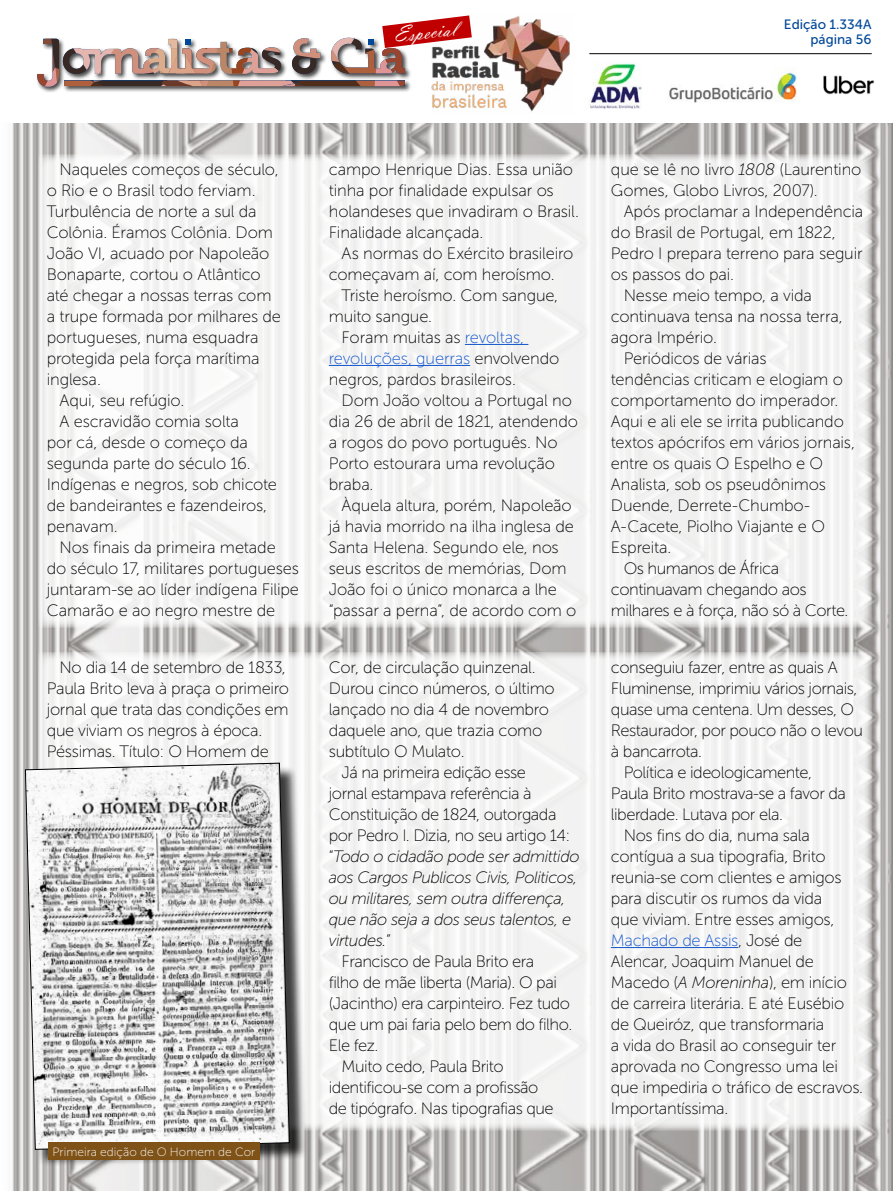
<style>
.page{position:relative;width:893px;height:1191px;background:#fff}
.page>*{position:absolute;margin:0;border:0;box-sizing:border-box;transform-origin:0 0}
.t1{font:22.5px "Vladimir Script";color:#fff}
.t2{font:16.5px/21px "Museo Sans 100";letter-spacing:-.02em;color:#000}
.t3{font:italic 16.5px "Museo Sans 100";letter-spacing:-.03em;color:#000}
.t4{font:16.5px "Museo Sans 100";letter-spacing:-.02em;color:#15c}
.t5{font:13.5px "Museo Sans 500";color:#00489a}
.t6{font:12px "Museo Sans 100";letter-spacing:.005em;color:#fff}
.s1{color:#15c}
.s2{color:#000}
.s3{font-style:normal}
.s4{font-style:italic}
</style>
<div class="page">
<img style="left:12px;top:123px;width:881px;height:1068px">
<div style="left:36px;top:36px;width:376px;height:57px;background:#000;opacity:.75"></div>
<img style="left:823px;top:75px;width:52px;height:20px">
<img style="left:589px;top:62px;width:53px;height:47px">
<img style="left:669px;top:69px;width:128px;height:34px">
<img style="left:432px;top:16px;width:138px;height:96px">
<svg style="left:37px;top:15px;width:435px;height:72px"></svg>
<hr style="left:589px;top:53px;width:283px;height:1px;background:#000">
<div style="left:38px;top:154px;width:834px;height:473px;background:#f3f3f3"></div>
<hr style="left:465px;top:344px;width:63px;height:1px;background:#15c">
<hr style="left:329px;top:365px;width:141px;height:1px;background:#15c">
<div style="left:38px;top:652px;width:834px;height:478px;background:#f3f3f2"></div>
<hr style="left:611px;top:947px;width:127px;height:1px;background:#15c">
<div style="left:28px;top:765px;width:279px;height:402px;background:#000;opacity:.75"></div>
<svg style="left:25px;top:762px;width:265px;height:388px"></svg>
<div style="left:48px;top:1142px;width:212px;height:18px;background:#7f5217"></div>
<h1 class="t1" style="left:392px;top:22px;width:64px;rotate:-7deg">Especial</h1>
<p class="t5" style="left:784px;top:17px;width:89px">Edição 1.334A</p>
<p class="t5" style="left:810px;top:32px;width:63px">página 56</p>
<p class="t2" style="left:60px;top:159px;width:221px">Naqueles começos de século,</p>
<p class="t2" style="left:47px;top:180px;width:210px">o Rio e o Brasil todo ferviam.</p>
<p class="t2" style="left:47px;top:201px;width:211px">Turbulência de norte a sul da</p>
<p class="t2" style="left:47px;top:222px;width:228px">Colônia. Éramos Colônia. Dom</p>
<p class="t2" style="left:47px;top:243px;width:224px">João VI, acuado por Napoleão</p>
<p class="t2" style="left:47px;top:264px;width:215px">Bonaparte, cortou o Atlântico</p>
<p class="t2" style="left:47px;top:285px;width:226px">até chegar a nossas terras com</p>
<p class="t2" style="left:47px;top:306px;width:236px">a trupe formada por milhares de</p>
<p class="t2" style="left:47px;top:327px;width:213px">portugueses, numa esquadra</p>
<p class="t2" style="left:47px;top:348px;width:214px">protegida pela força marítima</p>
<p class="t2" style="left:47px;top:369px;width:56px">inglesa.</p>
<p class="t2" style="left:60px;top:390px;width:126px">Aqui, seu refúgio.</p>
<p class="t2" style="left:60px;top:411px;width:181px">A escravidão comia solta</p>
<p class="t2" style="left:47px;top:432px;width:203px">por cá, desde o começo da</p>
<p class="t2" style="left:47px;top:453px;width:206px">segunda parte do século 16.</p>
<p class="t2" style="left:47px;top:474px;width:232px">Indígenas e negros, sob chicote</p>
<p class="t2" style="left:47px;top:495px;width:222px">de bandeirantes e fazendeiros,</p>
<p class="t2" style="left:47px;top:516px;width:72px">penavam.</p>
<p class="t2" style="left:60px;top:537px;width:218px">Nos finais da primeira metade</p>
<p class="t2" style="left:47px;top:558px;width:254px">do século 17, militares portugueses</p>
<p class="t2" style="left:47px;top:579px;width:254px">juntaram-se ao líder indígena Filipe</p>
<p class="t2" style="left:47px;top:600px;width:230px">Camarão e ao negro mestre de</p>
<p class="t2" style="left:329px;top:159px;width:252px">campo Henrique Dias. Essa união tinha por finalidade expulsar os holandeses que invadiram o Brasil.<br>Finalidade alcançada.</p>
<p class="t2" style="left:329px;top:243px;width:246px;text-indent:13px">As normas do Exército brasileiro começavam aí, com heroísmo.</p>
<p class="t2" style="left:342px;top:285px;width:218px">Triste heroísmo. Com sangue,</p>
<p class="t2" style="left:329px;top:306px;width:105px">muito sangue.</p>
<p class="t2" style="left:342px;top:327px;width:184px">Foram muitas as <span class="s1">revoltas,</span></p>
<p class="t4" style="left:329px;top:349px;width:232px">revoluções, guerras <span class="s2">envolvendo</span></p>
<p class="t2" style="left:329px;top:369px;width:189px">negros, pardos brasileiros.</p>
<p class="t2" style="left:342px;top:390px;width:232px">Dom João voltou a Portugal no</p>
<p class="t2" style="left:329px;top:411px;width:251px">dia 26 de abril de 1821, atendendo</p>
<p class="t2" style="left:329px;top:432px;width:230px">a rogos do povo português. No</p>
<p class="t2" style="left:329px;top:453px;width:228px">Porto estourara uma revolução</p>
<p class="t2" style="left:329px;top:474px;width:46px">braba.</p>
<p class="t2" style="left:342px;top:495px;width:232px">Àquela altura, porém, Napoleão</p>
<p class="t2" style="left:329px;top:516px;width:247px">já havia morrido na ilha inglesa de</p>
<p class="t2" style="left:329px;top:537px;width:231px">Santa Helena. Segundo ele, nos</p>
<p class="t2" style="left:329px;top:558px;width:239px">seus escritos de memórias, Dom</p>
<p class="t2" style="left:329px;top:579px;width:230px">João foi o único monarca a lhe</p>
<p class="t2" style="left:329px;top:600px;width:249px">“passar a perna”, de acordo com o</p>
<p class="t2" style="left:47px;top:657px;width:244px;text-indent:13px">No dia 14 de setembro de 1833,<br>Paula Brito leva à praça o primeiro jornal que trata das condições em que viviam os negros à época.<br>Péssimas. Título: O Homem de</p>
<p class="t2" style="left:329px;top:657px;width:208px">Cor, de circulação quinzenal.</p>
<p class="t2" style="left:329px;top:678px;width:227px">Durou cinco números, o último</p>
<p class="t2" style="left:329px;top:699px;width:222px">lançado no dia 4 de novembro</p>
<p class="t2" style="left:329px;top:720px;width:215px">daquele ano, que trazia como</p>
<p class="t2" style="left:329px;top:741px;width:137px">subtítulo O Mulato.</p>
<p class="t2" style="left:342px;top:762px;width:186px">Já na primeira edição esse</p>
<p class="t2" style="left:329px;top:783px;width:204px">jornal estampava referência à</p>
<p class="t2" style="left:329px;top:804px;width:229px">Constituição de 1824, outorgada</p>
<p class="t2" style="left:329px;top:825px;width:243px">por Pedro I. Dizia, no seu artigo 14:</p>
<p class="t3" style="left:329px;top:847px;width:252px"><span class="s3">“</span>Todo o cidadão pode ser admittido</p>
<p class="t3" style="left:329px;top:868px;width:250px">aos Cargos Publicos Civis, Politicos,</p>
<p class="t3" style="left:329px;top:889px;width:238px">ou militares, sem outra differença,</p>
<p class="t3" style="left:329px;top:910px;width:244px">que não seja a dos seus talentos, e</p>
<p class="t3" style="left:329px;top:931px;width:64px">virtudes.<span class="s3">”</span></p>
<p class="t2" style="left:342px;top:951px;width:194px">Francisco de Paula Brito era</p>
<p class="t2" style="left:329px;top:972px;width:230px">filho de mãe liberta (Maria). O pai</p>
<p class="t2" style="left:329px;top:993px;width:243px">(Jacintho) era carpinteiro. Fez tudo</p>
<p class="t2" style="left:329px;top:1014px;width:245px">que um pai faria pelo bem do filho.</p>
<p class="t2" style="left:329px;top:1035px;width:51px">Ele fez.</p>
<p class="t2" style="left:342px;top:1056px;width:164px">Muito cedo, Paula Brito</p>
<p class="t2" style="left:329px;top:1077px;width:211px">identificou-se com a profissão</p>
<p class="t2" style="left:329px;top:1098px;width:226px">de tipógrafo. Nas tipografias que</p>
<p class="t6" style="left:53px;top:1145px;width:204px">Primeira edição de O Homem de Cor</p>
<p class="t2" style="left:611px;top:159px;width:252px">que se lê no livro <span class="s4">1808</span> (Laurentino<br>Gomes, Globo Livros, 2007).</p>
<p class="t2" style="left:624px;top:201px;width:241px">Após proclamar a Independência</p>
<p class="t2" style="left:611px;top:222px;width:226px">do Brasil de Portugal, em 1822,</p>
<p class="t2" style="left:611px;top:243px;width:253px">Pedro I prepara terreno para seguir</p>
<p class="t2" style="left:611px;top:264px;width:125px">os passos do pai.</p>
<p class="t2" style="left:624px;top:285px;width:190px">Nesse meio tempo, a vida</p>
<p class="t2" style="left:611px;top:306px;width:233px">continuava tensa na nossa terra,</p>
<p class="t2" style="left:611px;top:327px;width:108px">agora Império.</p>
<p class="t2" style="left:624px;top:348px;width:144px">Periódicos de várias</p>
<p class="t2" style="left:611px;top:369px;width:233px">tendências criticam e elogiam o</p>
<p class="t2" style="left:611px;top:390px;width:229px">comportamento do imperador.</p>
<p class="t2" style="left:611px;top:411px;width:235px">Aqui e ali ele se irrita publicando</p>
<p class="t2" style="left:611px;top:432px;width:246px">textos apócrifos em vários jornais,</p>
<p class="t2" style="left:611px;top:453px;width:214px">entre os quais O Espelho e O</p>
<p class="t2" style="left:611px;top:474px;width:216px">Analista, sob os pseudônimos</p>
<p class="t2" style="left:611px;top:495px;width:201px">Duende, Derrete-Chumbo-</p>
<p class="t2" style="left:611px;top:516px;width:216px">A-Cacete, Piolho Viajante e O</p>
<p class="t2" style="left:611px;top:537px;width:62px">Espreita.</p>
<p class="t2" style="left:624px;top:558px;width:157px">Os humanos de África</p>
<p class="t2" style="left:611px;top:579px;width:197px">continuavam chegando aos</p>
<p class="t2" style="left:611px;top:600px;width:239px">milhares e à força, não só à Corte.</p>
<p class="t2" style="left:611px;top:657px;width:228px">conseguiu fazer, entre as quais A</p>
<p class="t2" style="left:611px;top:678px;width:248px">Fluminense, imprimiu vários jornais,</p>
<p class="t2" style="left:611px;top:699px;width:245px">quase uma centena. Um desses, O</p>
<p class="t2" style="left:611px;top:720px;width:254px">Restaurador, por pouco não o levou</p>
<p class="t2" style="left:611px;top:741px;width:93px">à bancarrota.</p>
<p class="t2" style="left:624px;top:762px;width:190px">Política e ideologicamente,</p>
<p class="t2" style="left:611px;top:783px;width:237px">Paula Brito mostrava-se a favor da</p>
<p class="t2" style="left:611px;top:804px;width:173px">liberdade. Lutava por ela.</p>
<p class="t2" style="left:624px;top:825px;width:188px">Nos fins do dia, numa sala</p>
<p class="t2" style="left:611px;top:846px;width:216px">contígua a sua tipografia, Brito</p>
<p class="t2" style="left:611px;top:867px;width:232px">reunia-se com clientes e amigos</p>
<p class="t2" style="left:611px;top:888px;width:213px">para discutir os rumos da vida</p>
<p class="t2" style="left:611px;top:909px;width:225px">que viviam. Entre esses amigos,</p>
<p class="t4" style="left:611px;top:931px;width:193px">Machado de Assis<span class="s2">, José de</span></p>
<p class="t2" style="left:611px;top:951px;width:205px">Alencar, Joaquim Manuel de</p>
<p class="t2" style="left:611px;top:972px;width:238px">Macedo (<span class="s4">A Moreninha</span>), em início</p>
<p class="t2" style="left:611px;top:993px;width:235px">de carreira literária. E até Eusébio</p>
<p class="t2" style="left:611px;top:1014px;width:215px">de Queiróz, que transformaria</p>
<p class="t2" style="left:611px;top:1035px;width:227px">a vida do Brasil ao conseguir ter</p>
<p class="t2" style="left:611px;top:1056px;width:229px">aprovada no Congresso uma lei</p>
<p class="t2" style="left:611px;top:1077px;width:254px">que impediria o tráfico de escravos.</p>
<p class="t2" style="left:611px;top:1098px;width:119px">Importantíssima.</p>
</div>
